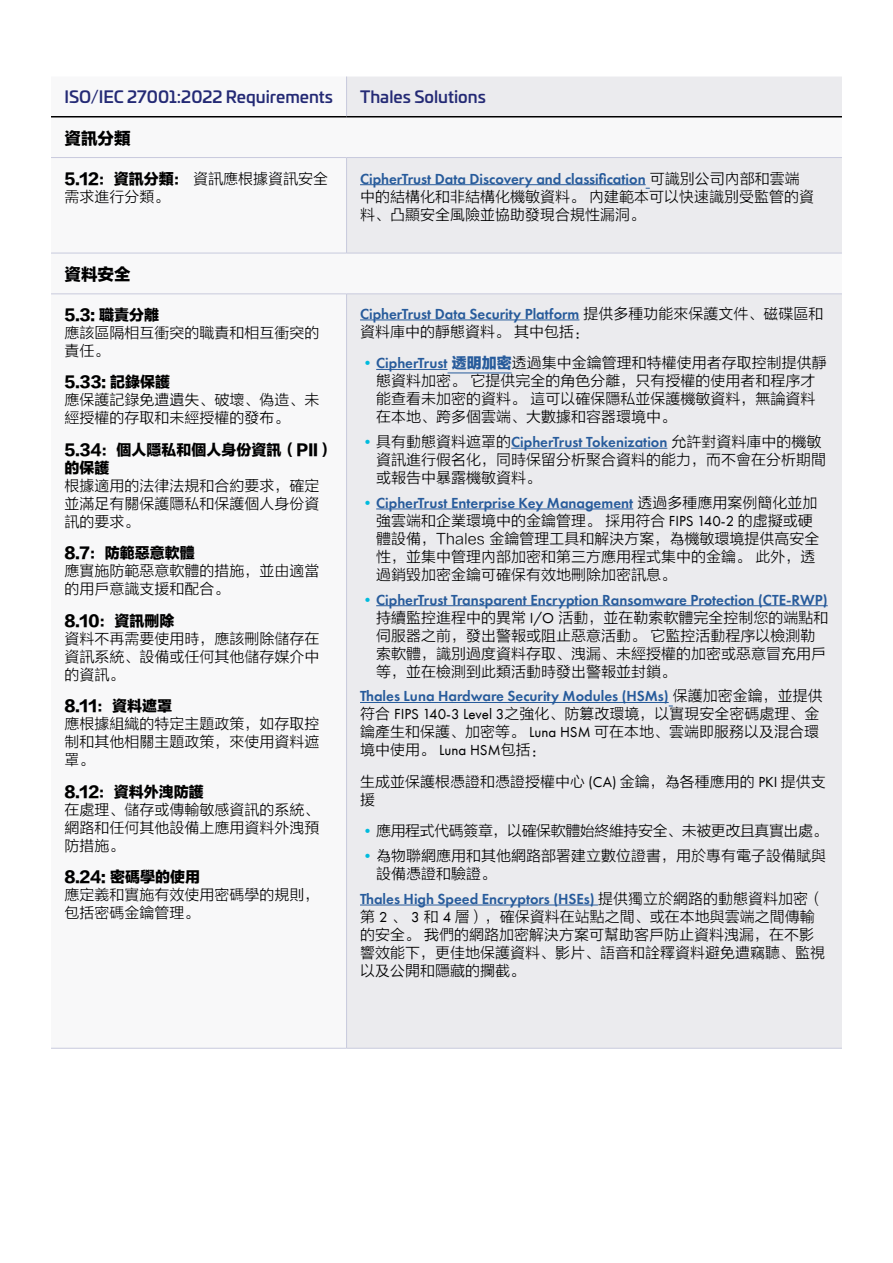
<style>
.page{position:relative;width:893px;height:1263px;background:#fff}
.page>*{position:absolute;margin:0;border:0;box-sizing:border-box;transform-origin:0 0}
.t1{font:500 16.5px "Univia Pro";color:#242a75}
.t2{font:16.5px "FZLTTHK GBK1 0";color:#000}
.t3{font:15px/18px "FZLTXHK";color:#000}
.t4{font:600 15px "Futura PT";color:#275b9b}
.t5{font:15px/18px "FZLTTHK GBK1 0";color:#000}
.t6{font:15px "FZLTXHK";letter-spacing:-.03em;color:#000}
.s1{font-family:"FZLTXHK"}
.s2{font-family:"FZLTXHK";font-weight:400;color:#000}
.s3{font-family:"Futura PT";color:#0bd}
.s4{font-family:"Futura PT";font-weight:600;color:#275b9b}
.s5{font-family:"FZLTTHK GBK1 0";color:#275b9b}
.s6{font-weight:400;color:#0bd}
.s7{font-family:"Futura PT"}
</style>
<div class="page">
<svg style="left:347px;top:77px;width:495px;height:971px;background:#ebebee"></svg>
<hr style="left:51px;top:116px;width:296px;height:1px;background:#000">
<hr style="left:51px;top:157px;width:296px;height:1px;background:#c8cadd">
<hr style="left:51px;top:253px;width:296px;height:1px;background:#c8cadd">
<hr style="left:347px;top:253px;width:495px;height:1px;background:#c8cadd">
<hr style="left:51px;top:294px;width:296px;height:1px;background:#c8cadd">
<hr style="left:347px;top:294px;width:495px;height:1px;background:#c8cadd">
<hr style="left:51px;top:1048px;width:296px;height:1px;background:#c8cadd">
<hr style="left:347px;top:1048px;width:495px;height:1px;background:#c8cadd">
<hr style="left:346px;top:77px;width:1px;height:39px;background:#c8cadd">
<hr style="left:347px;top:116px;width:495px;height:1px;background:#000">
<hr style="left:347px;top:157px;width:495px;height:1px;background:#c8cadd">
<hr style="left:346px;top:158px;width:1px;height:95px;background:#c8cadd">
<hr style="left:346px;top:294px;width:1px;height:754px;background:#c8cadd">
<hr style="left:360px;top:184px;width:286px;height:1px;background:#275b9b">
<hr style="left:360px;top:320px;width:219px;height:1px;background:#275b9b">
<hr style="left:376px;top:369px;width:71px;height:1px;background:#275b9b">
<hr style="left:447px;top:373px;width:65px;height:1px;background:#275b9b">
<hr style="left:511px;top:448px;width:156px;height:1px;background:#275b9b">
<hr style="left:376px;top:509px;width:257px;height:1px;background:#275b9b">
<hr style="left:376px;top:605px;width:452px;height:1px;background:#275b9b">
<hr style="left:360px;top:702px;width:309px;height:1px;background:#275b9b">
<hr style="left:360px;top:905px;width:238px;height:1px;background:#275b9b">
<p class="t1" style="left:65px;top:84px;width:270px">ISO/IEC 27001:2022 Requirements</p>
<p class="t1" style="left:360px;top:84px;width:127px">Thales Solutions</p>
<p class="t2" style="left:65px;top:129px;width:67px">資訊分類</p>
<p class="t5" style="left:65px;top:171px;width:265px">5.12：資訊分類： <span class="s1">資訊應根據資訊安全</span></p>
<p class="t3" style="left:65px;top:188px;width:106px">需求進行分類。</p>
<p class="t4" style="left:360px;top:169px;width:441px">CipherTrust Data Discovery and classification <span class="s2">可識別公司內部和雲端</span></p>
<p class="t3" style="left:360px;top:188px;width:456px">中的結構化和非結構化機敏資料。 內建範本可以快速識別受監管的資料、凸顯安全風險並協助發現合規性漏洞。</p>
<p class="t2" style="left:65px;top:266px;width:67px">資料安全</p>
<p class="t5" style="left:65px;top:307px;width:96px">5.3: 職責分離</p>
<p class="t3" style="left:65px;top:324px;width:256px">應該區隔相互衝突的職責和相互衝突的責任。</p>
<p class="t5" style="left:65px;top:374px;width:107px">5.33: 記錄保護</p>
<p class="t3" style="left:65px;top:391px;width:256px">應保護記錄免遭遺失、破壞、偽造、未經授權的存取和未經授權的發布。</p>
<p class="t5" style="left:65px;top:442px;width:270px">5.34：個人隱私和個人身份資訊（PII）的保護</p>
<p class="t3" style="left:65px;top:477px;width:256px;text-align:justify">根據適用的法律法規和合約要求，確定並滿足有關保護隱私和保護個人身份資訊的要求。</p>
<p class="t5" style="left:65px;top:545px;width:132px">8.7：防範惡意軟體</p>
<p class="t3" style="left:65px;top:562px;width:256px">應實施防範惡意軟體的措施，並由適當的用戶意識支援和配合。</p>
<p class="t5" style="left:65px;top:613px;width:111px">8.10：資訊刪除</p>
<p class="t3" style="left:65px;top:630px;width:256px;text-align:justify">資料不再需要使用時，應該刪除儲存在資訊系統、設備或任何其他儲存媒介中的資訊。</p>
<p class="t5" style="left:65px;top:698px;width:109px">8.11：資料遮罩</p>
<p class="t3" style="left:65px;top:715px;width:256px;text-align:justify">應根據組織的特定主題政策，如存取控制和其他相關主題政策，來使用資料遮罩。</p>
<p class="t5" style="left:65px;top:784px;width:141px">8.12：資料外洩防護</p>
<p class="t3" style="left:65px;top:801px;width:256px;text-align:justify">在處理、儲存或傳輸敏感資訊的系統、網路和任何其他設備上應用資料外洩預防措施。</p>
<p class="t5" style="left:65px;top:869px;width:137px">8.24: 密碼學的使用</p>
<p class="t3" style="left:65px;top:886px;width:256px">應定義和實施有效使用密碼學的規則，包括密碼金鑰管理。</p>
<p class="t4" style="left:360px;top:304px;width:465px">CipherTrust Data Security Platform <span class="s2">提供多種功能來保護文件、磁碟區和</span></p>
<p class="t3" style="left:360px;top:323px;width:231px">資料庫中的靜態資料。 其中包括：</p>
<p class="t3" style="left:376px;top:354px;width:452px;text-indent:-16px"><span class="s3">•</span><span class="s4">CipherTrust</span> <span class="s5">透明加密</span>透過集中金鑰管理和特權使用者存取控制提供靜態資料加密。 它提供完全的角色分離，只有授權的使用者和程序才能查看未加密的資料。 這可以確保隱私並保護機敏資料，無論資料在本地、跨多個雲端、大數據和容器環境中。</p>
<p class="t4" style="left:360px;top:433px;width:463px"><span class="s6">•</span><span class="s2">具有動態資料遮罩的</span>CipherTrust Tokenization <span class="s2">允許對資料庫中的機敏</span></p>
<p class="t3" style="left:376px;top:451px;width:451px">資訊進行假名化，同時保留分析聚合資料的能力，而不會在分析期間或報告中暴露機敏資料。</p>
<p class="t4" style="left:360px;top:493px;width:459px"><span class="s6">•</span>CipherTrust Enterprise Key Management <span class="s2">透過多種應用案例簡化並加</span></p>
<p class="t3" style="left:376px;top:512px;width:445px">強雲端和企業環境中的金鑰管理。 採用符合 <span class="s7">FIPS 140-2</span> 的虛擬或硬體設備，Thales 金鑰管理工具和解決方案，為機敏環境提供高安全性，並集中管理內部加密和第三方應用程式集中的金鑰。 此外，透過銷毀加密金鑰可確保有效地刪除加密訊息。</p>
<p class="t4" style="left:360px;top:590px;width:469px"><span class="s6">•</span>CipherTrust Transparent Encryption Ransomware Protection (CTE-RWP)</p>
<p class="t3" style="left:376px;top:609px;width:454px">持續監控進程中的異常 <span class="s7">I/O</span> 活動，並在勒索軟體完全控制您的端點和伺服器之前，發出警報或阻止惡意活動。 它監控活動程序以檢測勒索軟體，識別過度資料存取、洩漏、未經授權的加密或惡意冒充用戶等，並在檢測到此類活動時發出警報並封鎖。</p>
<p class="t4" style="left:360px;top:687px;width:464px">Thales Luna Hardware Security Modules (HSMs) <span class="s2">保護加密金鑰，並提供</span></p>
<p class="t3" style="left:360px;top:705px;width:461px;text-align:justify">符合 <span class="s7">FIPS 140-3 Level 3</span>之強化、防篡改環境，以實現安全密碼處理、金鑰產生和保護、加密等。 <span class="s7">Luna HSM</span> 可在本地、雲端即服務以及混合環境中使用。 <span class="s7">Luna HSM</span>包括：</p>
<p class="t3" style="left:360px;top:773px;width:467px">生成並保護根憑證和憑證授權中心 <span class="s7">(CA)</span> 金鑰，為各種應用的 <span class="s7">PKI</span> 提供支援</p>
<p class="t6" style="left:360px;top:823px;width:469px"><span class="s3">•</span>應用程式代碼簽章，以確保軟體始終維持安全、未被更改且真實出處。</p>
<p class="t3" style="left:376px;top:847px;width:451px;text-indent:-16px"><span class="s3">•</span>為物聯網應用和其他網路部署建立數位證書，用於專有電子設備賦與設備憑證和驗證。</p>
<p class="t4" style="left:360px;top:889px;width:465px">Thales High Speed Encryptors (HSEs) <span class="s2">提供獨立於網路的動態資料加密（</span></p>
<p class="t3" style="left:360px;top:908px;width:467px">第 <span class="s7">2</span> 、 <span class="s7">3</span> 和 <span class="s7">4</span> 層），確保資料在站點之間、或在本地與雲端之間傳輸的安全。 我們的網路加密解決方案可幫助客戶防止資料洩漏，在不影響效能下，更佳地保護資料、影片、語音和詮釋資料避免遭竊聽、監視以及公開和隱藏的攔截。</p>
</div>
